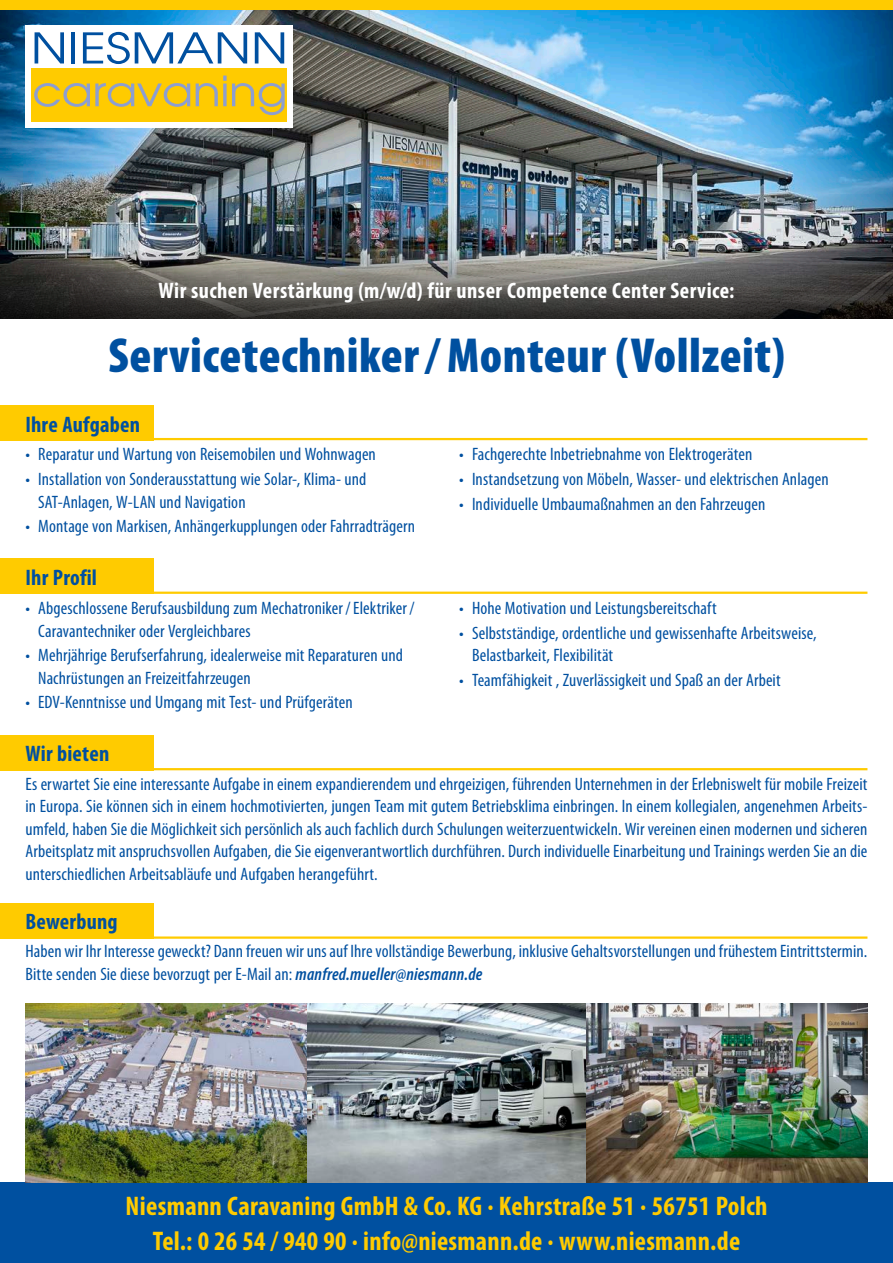
<style>
.page{position:relative;width:893px;height:1263px;background:#fff}
.page>*{position:absolute;margin:0;border:0;box-sizing:border-box;transform-origin:0 0}
.t1{font:900 condensed 49.5px "Myriad Pro";letter-spacing:.01em;color:#0050a0}
.t2{font:700 condensed 27px/34.7px "Myriad Pro";letter-spacing:.01em;color:#ffcb00;text-align:center}
.t3{font:700 condensed 22.5px "Myriad Pro";letter-spacing:.02em;color:#fff}
.t4{font:700 condensed 22.5px "Myriad Pro";letter-spacing:.01em;color:#0050a0}
.t5{font:condensed 18px/22.5px "Myriad Pro";letter-spacing:.005em;color:#0050a0}
.s1{font-weight:600;font-style:italic}
</style>
<div class="page">
<img style="left:0;top:10px;width:893px;height:192px">
<img style="left:0;top:202px;width:893px;height:117px">
<div style="left:0;top:1182px;width:893px;height:81px;background:#0050a0"></div>
<img style="left:26px;top:1003px;width:841px;height:179px">
<div style="left:26px;top:26px;width:267px;height:102px;background:#fff"></div>
<svg style="left:35px;top:32px;width:29px;height:31px"></svg>
<hr style="left:72px;top:32px;width:3px;height:31px;background:#0050a0">
<svg style="left:83px;top:32px;width:164px;height:32px"></svg>
<svg style="left:255px;top:32px;width:29px;height:31px"></svg>
<div style="left:32px;top:68px;width:255px;height:54px;background:#ffcb00"></div>
<svg style="left:34px;top:83px;width:156px;height:24px"></svg>
<svg style="left:196px;top:76px;width:89px;height:39px"></svg>
<div style="left:0;top:0;width:893px;height:10px;background:#ffcb00"></div>
<div style="left:0;top:405px;width:153px;height:35px;background:#ffcb00"></div>
<hr style="left:34px;top:438px;width:833px;height:2px;background:#ffcb00">
<div style="left:0;top:559px;width:153px;height:35px;background:#ffcb00"></div>
<hr style="left:34px;top:592px;width:833px;height:2px;background:#ffcb00">
<div style="left:0;top:735px;width:153px;height:35px;background:#ffcb00"></div>
<hr style="left:34px;top:768px;width:833px;height:2px;background:#ffcb00">
<div style="left:0;top:904px;width:153px;height:35px;background:#ffcb00"></div>
<hr style="left:34px;top:936px;width:833px;height:3px;background:#ffcb00">
<p class="t3" style="left:159px;top:278px;width:577px">Wir suchen Verstärkung (m/w/d) für unser Competence Center Service:</p>
<h1 class="t1" style="left:108px;top:328px;width:678px">Servicetechniker/Monteur (Vollzeit)</h1>
<p class="t4" style="left:26px;top:412px;width:116px">Ihre Aufgaben</p>
<p class="t5" style="left:26px;top:444px;width:352px">• Reparatur und Wartung von Reisemobilen und Wohnwagen</p>
<p class="t5" style="left:38px;top:468px;width:330px;text-indent:-13px">• Installation von Sonderausstattung wie Solar-, Klima- und<br>SAT-Anlagen, W-LAN und Navigation</p>
<p class="t5" style="left:26px;top:515px;width:391px">• Montage von Markisen, Anhängerkupplungen oder Fahrradträgern</p>
<p class="t4" style="left:26px;top:565px;width:73px">Ihr Profil</p>
<p class="t5" style="left:38px;top:597px;width:378px;text-indent:-13px">• Abgeschlossene Berufsausbildung zum Mechatroniker /Elektriker /<br>Caravantechniker oder Vergleichbares</p>
<p class="t5" style="left:38px;top:644px;width:366px;text-indent:-13px">• Mehrjährige Berufserfahrung, idealerweise mit Reparaturen und<br>Nachrüstungen an Freizeitfahrzeugen</p>
<p class="t5" style="left:26px;top:691px;width:329px">• EDV-Kenntnisse und Umgang mit Test- und Prüfgeräten</p>
<p class="t5" style="left:459px;top:444px;width:295px">• Fachgerechte Inbetriebnahme von Elektrogeräten</p>
<p class="t5" style="left:459px;top:468px;width:371px">• Instandsetzung von Möbeln, Wasser- und elektrischen Anlagen</p>
<p class="t5" style="left:459px;top:493px;width:308px">• Individuelle Umbaumaßnahmen an den Fahrzeugen</p>
<p class="t5" style="left:459px;top:597px;width:259px">• Hohe Motivation und Leistungsbereitschaft</p>
<p class="t5" style="left:472px;top:622px;width:346px;text-indent:-13px">• Selbstständige, ordentliche und gewissenhafte Arbeitsweise,<br>Belastbarkeit, Flexibilität</p>
<p class="t5" style="left:459px;top:669px;width:323px">• Teamfähigkeit , Zuverlässigkeit und Spaß an der Arbeit</p>
<p class="t4" style="left:26px;top:741px;width:85px">Wir bieten</p>
<p class="t5" style="left:26px;top:773px;width:843px;text-align:justify">Es erwartet Sie eine interessante Aufgabe in einem expandierendem und ehrgeizigen, führenden Unternehmen in der Erlebniswelt für mobile Freizeit in Europa. Sie können sich in einem hochmotivierten, jungen Team mit gutem Betriebsklima einbringen. In einem kollegialen, angenehmen Arbeits&shy;umfeld, haben Sie die Möglichkeit sich persönlich als auch fachlich durch Schulungen weiterzuentwickeln. Wir vereinen einen modernen und sicheren Arbeitsplatz mit anspruchsvollen Aufgaben, die Sie eigenverantwortlich durchführen. Durch individuelle Einarbeitung und Trainings werden Sie an die unterschiedlichen Arbeitsabläufe und Aufgaben herangeführt.</p>
<p class="t4" style="left:26px;top:908px;width:94px">Bewerbung</p>
<p class="t5" style="left:26px;top:940px;width:843px">Haben wir Ihr Interesse geweckt? Dann freuen wir uns auf Ihre vollständige Bewerbung, inklusive Gehaltsvorstellungen und frühestem Eintrittstermin.<br>Bitte senden Sie diese bevorzugt per E-Mail an: <span class="s1">manfred.mueller@niesmann.de</span></p>
<h2 class="t2" style="left:126px;top:1189px;width:643px">Niesmann Caravaning GmbH &amp; Co. KG · Kehrstraße 51 · 56751 Polch<br>Tel.: 0 26 54 / 940 90 · info@niesmann.de · www.niesmann.de</h2>
</div>
